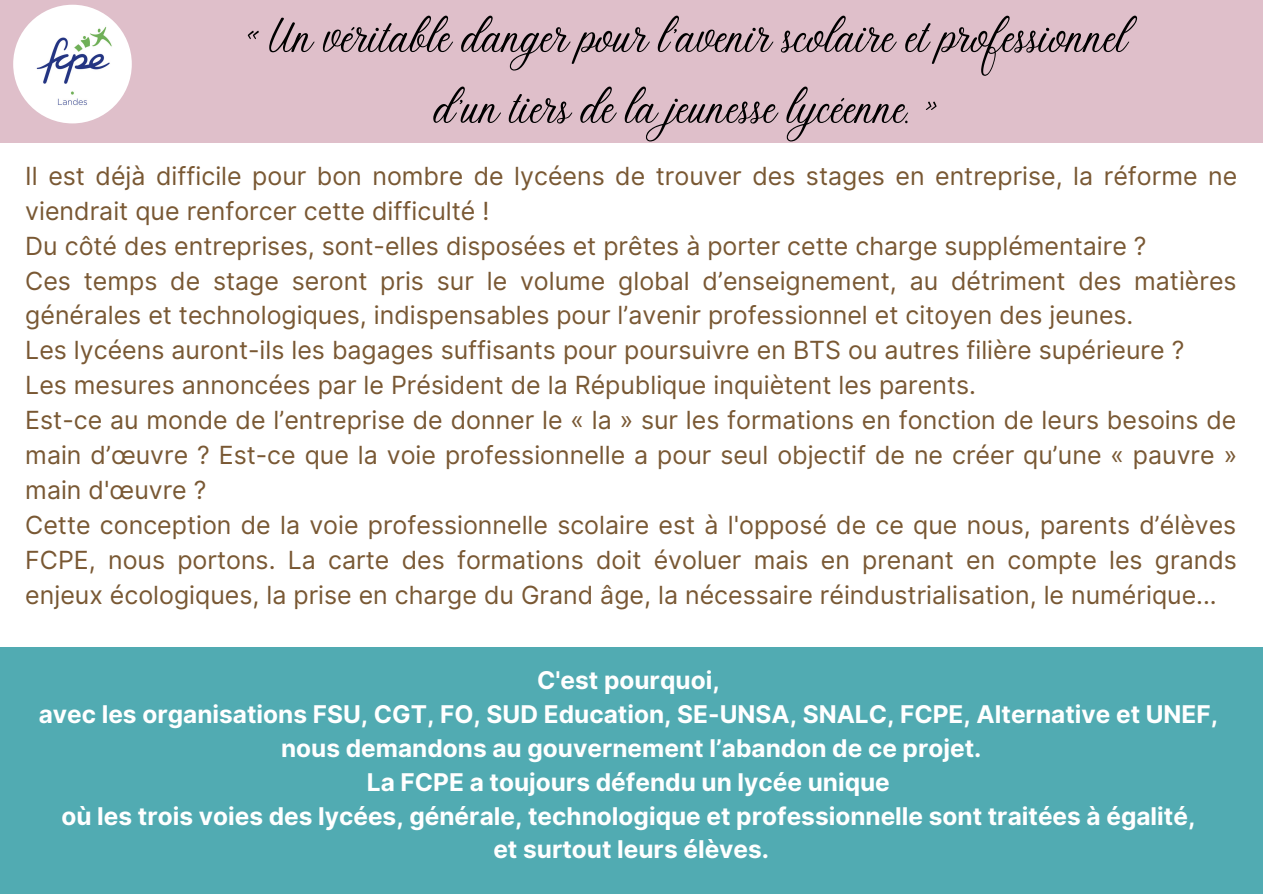
<style>
.page{position:relative;width:1263px;height:894px;background:#fff}
.page>*{position:absolute;margin:0;border:0;box-sizing:border-box;transform-origin:0 0}
.t1{font:51px/70.8px "Stoic";color:#000;text-align:center}
.t2{font:24.9px/34.8px "Inter";color:#795833}
.t3{font:700 24.45px/33.8px "Inter";color:#fff;text-align:center}
</style>
<div class="page">
<div style="left:0;top:0;width:1263px;height:143px;background:#dfbfca"></div>
<div style="left:0;top:647px;width:1263px;height:246px;background:#51abb2"></div>
<img style="left:13px;top:5px;width:119px;height:118px;border-radius:50%">
<h1 class="t1" style="left:244px;top:6px;width:884px">« Un véritable danger pour l’avenir scolaire et professionnel d’un tiers de la jeunesse lycéenne. »</h1>
<p class="t2" style="left:25px;top:158px;width:1213px">Il est déjà difficile pour bon nombre de lycéens de trouver des stages en entreprise, la réforme ne viendrait que renforcer cette difficulté !<br>Du côté des entreprises, sont-elles disposées et prêtes à porter cette charge supplémentaire ?<br>Ces temps de stage seront pris sur le volume global d’enseignement, au détriment des matières générales et technologiques, indispensables pour l’avenir professionnel et citoyen des jeunes.<br>Les lycéens auront-ils les bagages suffisants pour poursuivre en BTS ou autres filière supérieure ?<br>Les mesures annoncées par le Président de la République inquiètent les parents.<br>Est-ce au monde de l’entreprise de donner le « la » sur les formations en fonction de leurs besoins de main d’œuvre ? Est-ce que la voie professionnelle a pour seul objectif de ne créer qu’une « pauvre » main d'œuvre ?<br>Cette conception de la voie professionnelle scolaire est à l'opposé de ce que nous, parents d’élèves FCPE, nous portons. La carte des formations doit évoluer mais en prenant en compte les grands enjeux écologiques, la prise en charge du Grand âge, la nécessaire réindustrialisation, le numérique...</p>
<p class="t3" style="left:39px;top:663px;width:1181px">C'est pourquoi,<br>avec les organisations FSU, CGT, FO, SUD Education, SE-UNSA, SNALC, FCPE, Alternative et UNEF, nous demandons au gouvernement l’abandon de ce projet.<br>La FCPE a toujours défendu un lycée unique<br>où les trois voies des lycées, générale, technologique et professionnelle sont traitées à égalité,<br>et surtout leurs élèves.</p>
</div>
